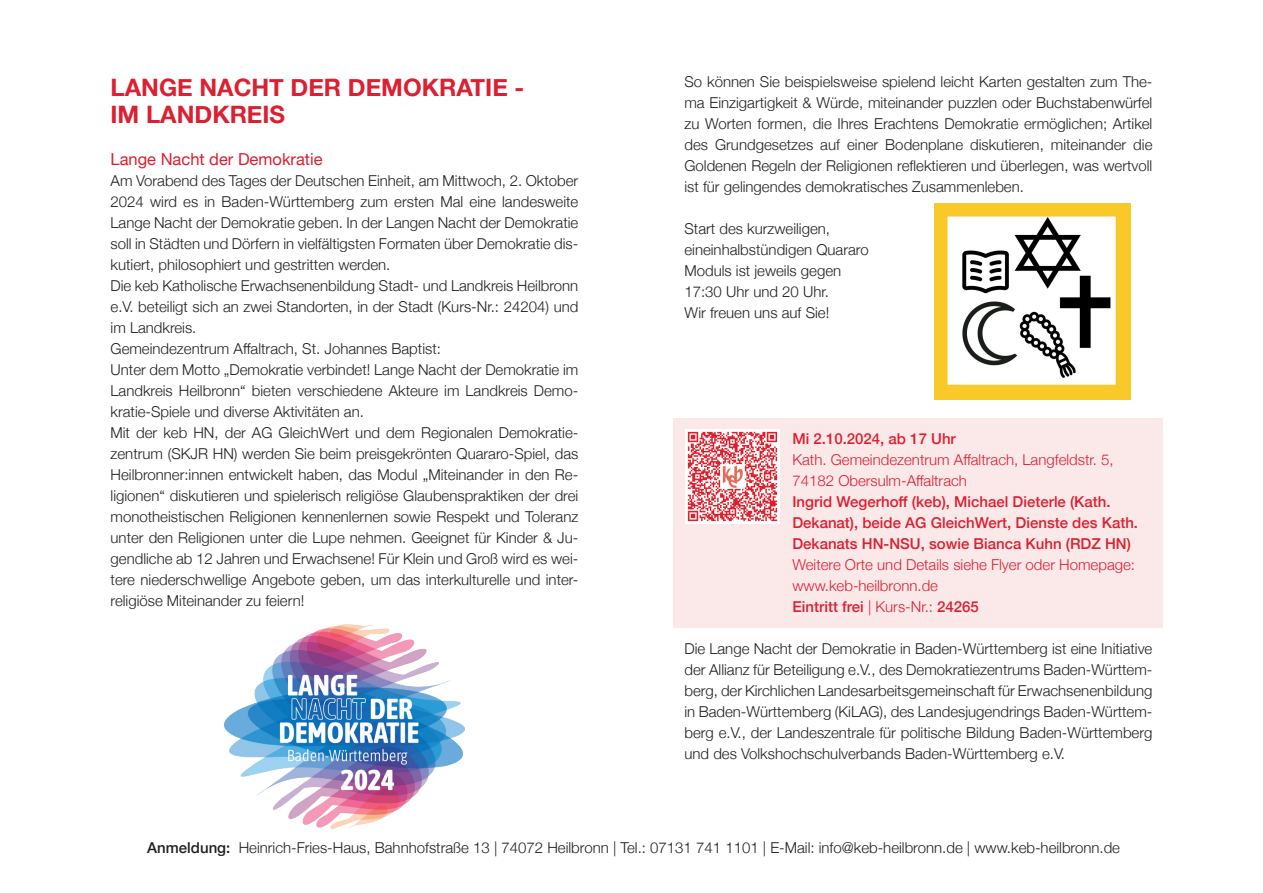
<style>
.page{position:relative;width:1263px;height:893px;background:#fff}
.page>*{position:absolute;margin:0;border:0;box-sizing:border-box;transform-origin:0 0}
.t1{font:700 24px/27px "Helvetica Neue";color:#da2031}
.t2{font:16.5px "Helvetica Neue";color:#da2031}
.t3{font:300 15px/21px "Helvetica Neue";color:#231f20}
.t4{font:300 15px/21px "Helvetica Neue";color:#da2031}
.t5{font:500 15px/21px "Helvetica Neue";color:#da2031}
.s1{font-weight:500}
</style>
<div class="page">
<div style="left:674px;top:419px;width:489px;height:209px;background:#fbe9ea"></div>
<img style="left:685px;top:429px;width:94px;height:94px">
<img style="left:935px;top:203px;width:196px;height:196px">
<img style="left:224px;top:624px;width:241px;height:204px">
<h1 class="t1" style="left:111px;top:74px;width:415px">LANGE NACHT DER DEMOKRATIE -<br>IM LANDKREIS</h1>
<p class="t2" style="left:111px;top:147px;width:214px">Lange Nacht der Demokratie</p>
<p class="t3" style="left:111px;top:169px;width:469px">Am Vorabend des Tages der Deutschen Einheit, am Mittwoch, 2. Oktober 2024 wird es in Baden-Württemberg zum ersten Mal eine landesweite Lange Nacht der Demokratie geben. In der Langen Nacht der Demokratie soll in Städten und Dörfern in vielfältigsten Formaten über Demokratie dis&shy;kutiert, philosophiert und gestritten werden.<br>Die keb Katholische Erwachsenenbildung Stadt- und Landkreis Heilbronn e.V. beteiligt sich an zwei Standorten, in der Stadt (Kurs-Nr.: 24204) und im Landkreis.<br>Gemeindezentrum Affaltrach, St. Johannes Baptist:<br>Unter dem Motto „Demokratie verbindet! Lange Nacht der Demokratie im Landkreis Heilbronn“ bieten verschiedene Akteure im Landkreis Demo&shy;kratie-Spiele und diverse Aktivitäten an.<br>Mit der keb HN, der AG GleichWert und dem Regionalen Demokratie&shy;zentrum (SKJR HN) werden Sie beim preisgekrönten Quararo-Spiel, das Heilbronner:innen entwickelt haben, das Modul „Miteinander in den Re&shy;ligionen“ diskutieren und spielerisch religiöse Glaubenspraktiken der drei monotheistischen Religionen kennenlernen sowie Respekt und Toleranz unter den Religionen unter die Lupe nehmen. Geeignet für Kinder &amp; Ju&shy;gendliche ab 12 Jahren und Erwachsene! Für Klein und Groß wird es wei&shy;tere niederschwellige Angebote geben, um das interkulturelle und inter&shy;religiöse Miteinander zu feiern!</p>
<p class="t3" style="left:684px;top:70px;width:469px;text-align:justify">So können Sie beispielsweise spielend leicht Karten gestalten zum The&shy;ma Einzigartigkeit &amp; Würde, miteinander puzzlen oder Buchstabenwürfel zu Worten formen, die Ihres Erachtens Demokratie ermöglichen; Artikel des Grundgesetzes auf einer Bodenplane diskutieren, miteinander die Goldenen Regeln der Religionen reflektieren und überlegen, was wertvoll ist für gelingendes demokratisches Zusammenleben.</p>
<p class="t3" style="left:684px;top:217px;width:186px">Start des kurzweiligen, eineinhalbstündigen Quararo<br>Moduls ist jeweils gegen<br>17:30 Uhr und 20 Uhr.<br>Wir freuen uns auf Sie!</p>
<p class="t5" style="left:792px;top:427px;width:165px">Mi 2.10.2024, ab 17 Uhr</p>
<p class="t4" style="left:792px;top:448px;width:323px">Kath. Gemeindezentrum Affaltrach, Langfeldstr. 5,<br>74182 Obersulm-Affaltrach</p>
<p class="t5" style="left:792px;top:490px;width:347px">Ingrid Wegerhoff (keb), Michael Dieterle (Kath.<br>Dekanat), beide AG GleichWert, Dienste des Kath.<br>Dekanats HN-NSU, sowie Bianca Kuhn (RDZ HN)</p>
<p class="t4" style="left:792px;top:553px;width:344px">Weitere Orte und Details siehe Flyer oder Homepage: www.keb-heilbronn.de<br><span class="s1">Eintritt frei</span> | Kurs-Nr.: <span class="s1">24265</span></p>
<p class="t3" style="left:684px;top:637px;width:469px;text-align:justify">Die Lange Nacht der Demokratie in Baden-Württemberg ist eine Initiative der Allianz für Beteiligung e.V., des Demokratiezentrums Baden-Württem&shy;berg, der Kirchlichen Landesarbeitsgemeinschaft für Erwachsenenbildung in Baden-Württemberg (KiLAG), des Landesjugendrings Baden-Württem&shy;berg e.V., der Landeszentrale für politische Bildung Baden-Württemberg und des Volkshochschulverbands Baden-Württemberg e.V.</p>
<p class="t3" style="left:147px;top:836px;width:974px"><span class="s1">Anmeldung:</span> Heinrich-Fries-Haus, Bahnhofstraße 13 | 74072 Heilbronn | Tel.: 07131 741 1101 | E-Mail: info@keb-heilbronn.de | www.keb-heilbronn.de</p>
</div>
